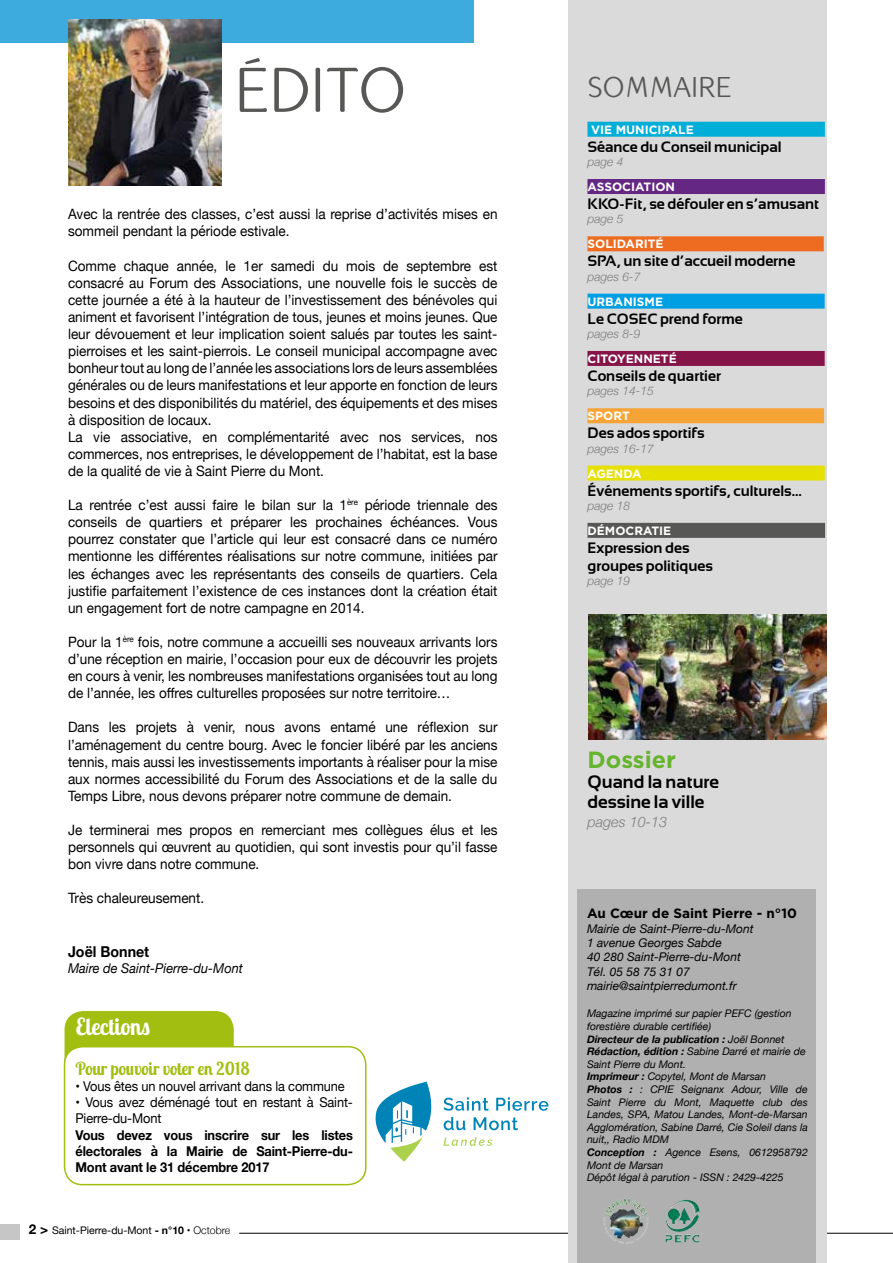
<style>
.page{position:relative;width:893px;height:1263px;background:#fff}
.page>*{position:absolute;margin:0;border:0;box-sizing:border-box;transform-origin:0 0}
.t1{font:66px "Gauntlet Classic";color:#575756}
.t2{font:30px "Gauntlet Classic";color:#575756}
.t3{font:700 23.55px "Lobster Two";letter-spacing:-.005em;color:#fff;scale:.95 1}
.t4{font:700 23.4px "Gotham";color:#66b32e}
.t5{font:700 18px/19.8px "Sansation";color:#000}
.t6{font:700 18px "Lobster Two";letter-spacing:-.01em;color:#a2be11;scale:.95 1}
.t7{font:700 15px/18px "Sansation";color:#000}
.t8{font:700 15px "Helvetica Neue";color:#000;scale:.95 1}
.t9{font:italic 300 14.4px "Helvetica Neue";color:#7c7b7b}
.t10{font:14.25px/17.1px "Helvetica Neue";color:#000;text-align:justify;scale:.95 1}
.t11{font:700 13.5px/16.2px "Helvetica Neue";letter-spacing:-.01em;color:#000;text-align:justify;scale:.95 1}
.t12{font:13.5px/16.2px "Helvetica Neue";letter-spacing:-.01em;color:#000;scale:.95 1}
.t13{font:italic 13.5px "Helvetica Neue";color:#000;scale:.95 1}
.t14{font:700 13.5px "Gotham";color:#000}
.t15{font:italic 12px/14.4px "Helvetica Neue";color:#000}
.t16{font:700 12px "Gotham";color:#fff}
.t17{font:italic 300 12px "Helvetica Neue";color:#7c7b7b}
.t18{font:italic 10.5px/12.6px "Helvetica Neue";color:#000}
.t19{font:10.5px "Helvetica Neue";color:#000}
.s1{font-weight:700;font-size:13.5px}
.s2{font-weight:700}
.s3{font-weight:300}
</style>
<div class="page">
<div style="left:0;top:1224px;width:20px;height:15px;background:#c6c6c6"></div>
<hr style="left:239px;top:1233px;width:654px;height:1px;background:#000">
<div style="left:568px;top:0;width:258px;height:1263px;background:#dadada"></div>
<div style="left:577px;top:889px;width:239px;height:374px;background:#b0b0b0"></div>
<div style="left:0;top:0;width:473px;height:43px;background:#3dabde"></div>
<div style="left:587px;top:122px;width:238px;height:15px;background:#00aed8"></div>
<div style="left:587px;top:179px;width:238px;height:15px;background:#642783"></div>
<div style="left:587px;top:236px;width:237px;height:15px;background:#ed6c21"></div>
<div style="left:587px;top:294px;width:238px;height:15px;background:#009fe3"></div>
<div style="left:587px;top:351px;width:238px;height:15px;background:#851449"></div>
<div style="left:587px;top:408px;width:237px;height:15px;background:#f7a436"></div>
<div style="left:587px;top:466px;width:238px;height:15px;background:#e6e000"></div>
<div style="left:587px;top:523px;width:238px;height:15px;background:#575756"></div>
<img style="left:665px;top:1200px;width:37px;height:43px">
<img style="left:605px;top:1199px;width:37px;height:15px">
<img style="left:68px;top:19px;width:153px;height:166px">
<img style="left:588px;top:615px;width:239px;height:124px">
<svg style="left:443px;top:1137px;width:49px;height:9px"></svg>
<svg style="left:375px;top:1082px;width:57px;height:80px"></svg>
<svg style="left:443px;top:1097px;width:46px;height:14px"></svg>
<svg style="left:496px;top:1097px;width:52px;height:14px"></svg>
<svg style="left:444px;top:1117px;width:21px;height:13px"></svg>
<svg style="left:474px;top:1117px;width:44px;height:13px"></svg>
<div style="left:65px;top:1012px;width:168px;height:69px;background:#a2be11;border-radius:18px"></div>
<div style="left:65px;top:1011px;width:169px;height:71px;border:2px solid #a2be11;border-radius:18px"></div>
<div style="left:65px;top:1047px;width:301px;height:137px;background:#fff;border-radius:18px"></div>
<div style="left:64px;top:1046px;width:303px;height:139px;border:2px solid #a2be11;border-radius:18px"></div>
<h1 class="t1" style="left:234px;top:52px;width:174px">ÉDITO</h1>
<p class="t10" style="left:68px;top:207px;width:454px">Avec la rentrée des classes, c’est aussi la reprise d’activités mises en sommeil pendant la période estivale.</p>
<p class="t10" style="left:68px;top:258px;width:454px;text-align:left">Comme chaque année, le 1er samedi du mois de septembre est consacré au Forum des Associations, une nouvelle fois le succès de cette journée a été à la hauteur de l’investissement des bénévoles qui animent et favorisent l’intégration de tous, jeunes et moins jeunes. Que leur dévouement et leur implication soient salués par toutes les saint&shy;pierroises et les saint-pierrois. Le conseil municipal accompagne avec bonheur tout au long de l’année les associations lors de leurs assemblées générales ou de leurs manifestations et leur apporte en fonction de leurs besoins et des disponibilités du matériel, des équipements et des mises à disposition de locaux.<br>La vie associative, en complémentarité avec nos services, nos commerces, nos entreprises, le développement de l’habitat, est la base de la qualité de vie à Saint Pierre du Mont.</p>
<p class="t10" style="left:68px;top:497px;width:454px">La rentrée c’est aussi faire le bilan sur la 1<sup>ère</sup> période triennale des conseils de quartiers et préparer les prochaines échéances. Vous pourrez constater que l’article qui leur est consacré dans ce numéro mentionne les différentes réalisations sur notre commune, initiées par les échanges avec les représentants des conseils de quartiers. Cela justifie parfaitement l’existence de ces instances dont la création était un engagement fort de notre campagne en 2014.</p>
<p class="t10" style="left:68px;top:634px;width:454px">Pour la 1<sup>ère</sup> fois, notre commune a accueilli ses nouveaux arrivants lors d’une réception en mairie, l’occasion pour eux de découvrir les projets en cours à venir, les nombreuses manifestations organisées tout au long de l’année, les offres culturelles proposées sur notre territoire…</p>
<p class="t10" style="left:68px;top:720px;width:454px">Dans les projets à venir, nous avons entamé une réflexion sur l’aménagement du centre bourg. Avec le foncier libéré par les anciens tennis, mais aussi les investissements importants à réaliser pour la mise aux normes accessibilité du Forum des Associations et de la salle du Temps Libre, nous devons préparer notre commune de demain.</p>
<p class="t10" style="left:68px;top:822px;width:454px">Je terminerai mes propos en remerciant mes collègues élus et les personnels qui œuvrent au quotidien, qui sont investis pour qu’il fasse bon vivre dans notre commune.</p>
<p class="t10" style="left:68px;top:891px;width:145px">Très chaleureusement.</p>
<p class="t8" style="left:68px;top:939px;width:87px">Joël Bonnet</p>
<p class="t13" style="left:68px;top:958px;width:186px">Maire de Saint-Pierre-du-Mont</p>
<h3 class="t3" style="left:75px;top:1012px;width:80px">Elections</h3>
<p class="t6" style="left:75px;top:1057px;width:185px">Pour pouvoir voter en 2018</p>
<p class="t12" style="left:75px;top:1079px;width:285px">• Vous êtes un nouvel arrivant dans la commune</p>
<p class="t12" style="left:75px;top:1095px;width:294px">• Vous avez déménagé tout en restant à Saint-<br>Pierre-du-Mont</p>
<p class="t11" style="left:75px;top:1127px;width:294px">Vous devez vous inscrire sur les listes électorales à la Mairie de Saint-Pierre-du-Mont avant le 31 décembre 2017</p>
<p class="t19" style="left:29px;top:1223px;width:203px"><span class="s1">2 &gt;</span> Saint-Pierre-du-Mont <span class="s2">- n°10</span> • <span class="s3">Octobre</span></p>
<h2 class="t2" style="left:587px;top:69px;width:145px">SOMMAIRE</h2>
<p class="t16" style="left:591px;top:121px;width:104px">VIE MUNICIPALE</p>
<p class="t7" style="left:587px;top:137px;width:196px">Séance du Conseil municipal</p>
<p class="t17" style="left:587px;top:152px;width:38px">page 4</p>
<p class="t16" style="left:587px;top:179px;width:89px">ASSOCIATION</p>
<p class="t7" style="left:587px;top:195px;width:233px">KKO-Fit, se défouler en s’amusant</p>
<p class="t17" style="left:587px;top:210px;width:38px">page 5</p>
<p class="t16" style="left:587px;top:236px;width:78px">SOLIDARITÉ</p>
<p class="t7" style="left:587px;top:252px;width:209px">SPA, un site d’accueil moderne</p>
<p class="t17" style="left:587px;top:267px;width:54px">pages 6-7</p>
<p class="t16" style="left:587px;top:293px;width:77px">URBANISME</p>
<p class="t7" style="left:587px;top:309px;width:157px">Le COSEC prend forme</p>
<p class="t17" style="left:587px;top:324px;width:54px">pages 8-9</p>
<p class="t16" style="left:587px;top:351px;width:91px">CITOYENNETÉ</p>
<p class="t7" style="left:587px;top:367px;width:135px">Conseils de quartier</p>
<p class="t17" style="left:587px;top:382px;width:68px">pages 14-15</p>
<p class="t16" style="left:587px;top:408px;width:44px">SPORT</p>
<p class="t7" style="left:587px;top:424px;width:119px">Des ados sportifs</p>
<p class="t17" style="left:587px;top:439px;width:68px">pages 16-17</p>
<p class="t16" style="left:587px;top:465px;width:56px">AGENDA</p>
<p class="t7" style="left:587px;top:481px;width:216px">Événements sportifs, culturels...</p>
<p class="t17" style="left:587px;top:496px;width:44px">page 18</p>
<p class="t16" style="left:587px;top:523px;width:85px">DÉMOCRATIE</p>
<p class="t7" style="left:587px;top:539px;width:127px">Expression des groupes politiques</p>
<p class="t17" style="left:587px;top:571px;width:44px">page 19</p>
<h3 class="t4" style="left:587px;top:744px;width:90px">Dossier</h3>
<p class="t5" style="left:587px;top:771px;width:133px">Quand la nature dessine la ville</p>
<p class="t9" style="left:587px;top:811px;width:81px">pages 10-13</p>
<p class="t14" style="left:587px;top:904px;width:211px">Au Cœur de Saint Pierre - n°10</p>
<p class="t15" style="left:587px;top:922px;width:168px">Mairie de Saint-Pierre-du-Mont<br>1 avenue Georges Sabde<br>40 280 Saint-Pierre-du-Mont<br>Tél. 05 58 75 31 07 mairie@saintpierredumont.fr</p>
<p class="t18" style="left:587px;top:1008px;width:222px">Magazine imprimé sur papier PEFC (gestion forestière durable certifiée)<br><span class="s2">Directeur de la publication :</span> Joël Bonnet <span class="s2">Rédaction, édition :</span> Sabine Darré et mairie de Saint Pierre du Mont.<br><span class="s2">Imprimeur :</span> Copytel, Mont de Marsan<br><span class="s2">Photos :</span> : CPIE Seignanx Adour, Ville de Saint Pierre du Mont, Maquette club des Landes, SPA, Matou Landes, Mont-de-Marsan Agglomération, Sabine Darré, Cie Soleil dans la nuit,, Radio MDM<br><span class="s2">Conception :</span> Agence Esens, 0612958792<br>Mont de Marsan<br>Dépôt légal à parution - ISSN : 2429-4225</p>
</div>
